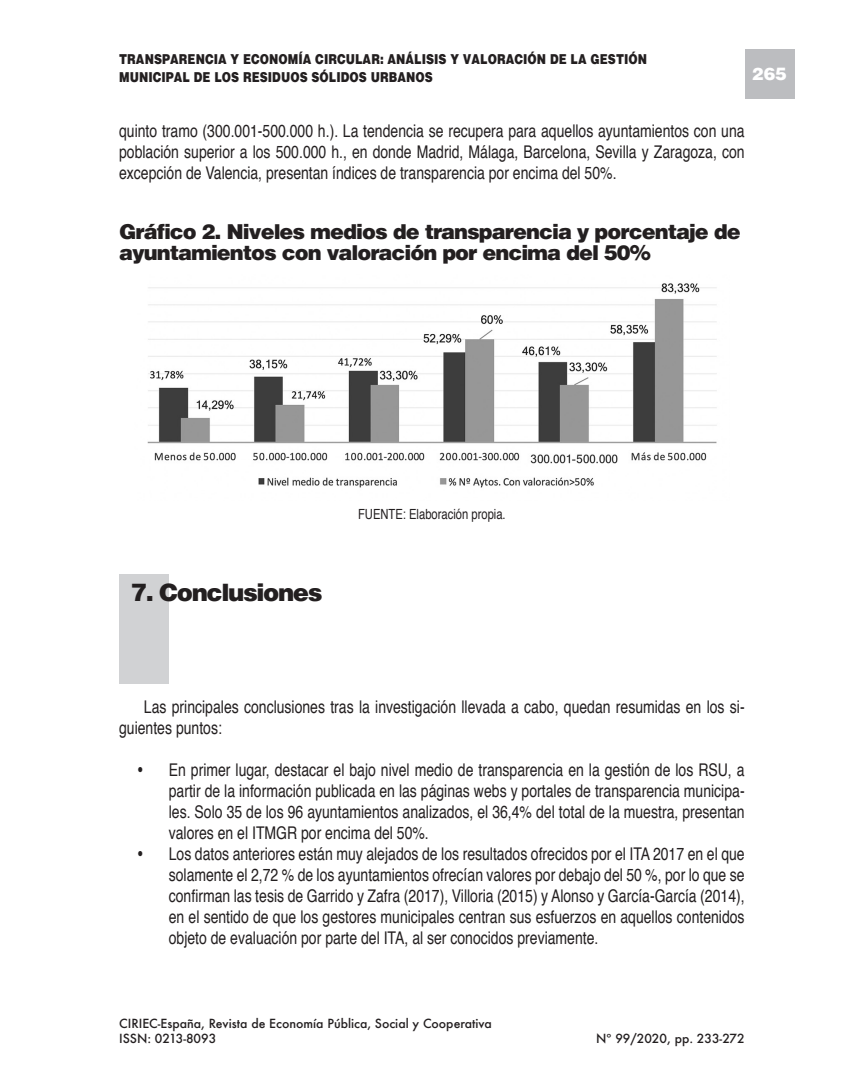
<style>
.page{position:relative;width:844px;height:1092px;background:#fff}
.page>*{position:absolute;margin:0;border:0;box-sizing:border-box;transform-origin:0 0}
.t1{font:900 24.5px "Helvetica";letter-spacing:-.06em;color:#231f20}
.t2{font:900 21px/21px "Helvetica";letter-spacing:-.05em;color:#231f20}
.t3{font:17.5px/21px "Helvetica";color:#231f20;scale:.8 1}
.t4{font:900 17.5px "Helvetica";color:#fff}
.t5{font:900 14px/17.5px "Helvetica";color:#231f20;scale:.8 1}
.t6{font:14px "Helvetica";color:#231f20;scale:.8 1}
.t7{font:500 12.25px/15.8px "Futura";color:#231f20}
</style>
<div class="page">
<div style="left:744px;top:50px;width:50px;height:49px;background:#bcbdc0"></div>
<img style="left:147px;top:283px;width:570px;height:205px">
<div style="left:119px;top:574px;width:50px;height:109px;background:#d1d2d4"></div>
<p class="t5" style="left:119px;top:51px;width:661px">TRANSPARENCIA Y ECONOMÍA CIRCULAR: ANÁLISIS Y VALORACIÓN DE LA GESTIÓN<br>MUNICIPAL DE LOS RESIDUOS SÓLIDOS URBANOS</p>
<p class="t4" style="left:751px;top:64px;width:36px">265</p>
<p class="t3" style="left:119px;top:121px;width:783px;text-align:justify">quinto tramo (300.001-500.000 h.). La tendencia se recupera para aquellos ayuntamientos con una población superior a los 500.000 h., en donde Madrid, Málaga, Barcelona, Sevilla y Zaragoza, con excepción de Valencia, presentan índices de transparencia por encima del 50%.</p>
<p class="t2" style="left:119px;top:221px;width:623px">Gráfico 2. Niveles medios de transparencia y porcentaje de ayuntamientos con valoración por encima del 50%</p>
<h1 class="t1" style="left:131px;top:577px;width:193px">7. Conclusiones</h1>
<p class="t6" style="left:358px;top:503px;width:186px">FUENTE: Elaboración propia.</p>
<p class="t3" style="left:119px;top:696px;width:783px;text-indent:25px">Las principales conclusiones tras la investigación llevada a cabo, quedan resumidas en los si&shy;guientes puntos:</p>
<p class="t3" style="left:169px;top:759px;width:721px">En primer lugar, destacar el bajo nivel medio de transparencia en la gestión de los RSU, a partir de la información publicada en las páginas webs y portales de transparencia municipa&shy;les. Solo 35 de los 96 ayuntamientos analizados, el 36,4% del total de la muestra, presentan valores en el ITMGR por encima del 50%.<br>Los datos anteriores están muy alejados de los resultados ofrecidos por el ITA 2017 en el que solamente el 2,72 % de los ayuntamientos ofrecían valores por debajo del 50 %, por lo que se confirman las tesis de Garrido y Zafra (2017), Villoria (2015) y Alonso y García-García (2014), en el sentido de que los gestores municipales centran sus esfuerzos en aquellos contenidos objeto de evaluación por parte del ITA, al ser conocidos previamente.</p>
<p class="t7" style="left:119px;top:1014px;width:374px">CIRIEC-España, Revista de Economía Pública, Social y Cooperativa<br>ISSN: 0213-8093</p>
<p class="t7" style="left:596px;top:1030px;width:150px">Nº 99/2020, pp. 233-272</p>
</div>
